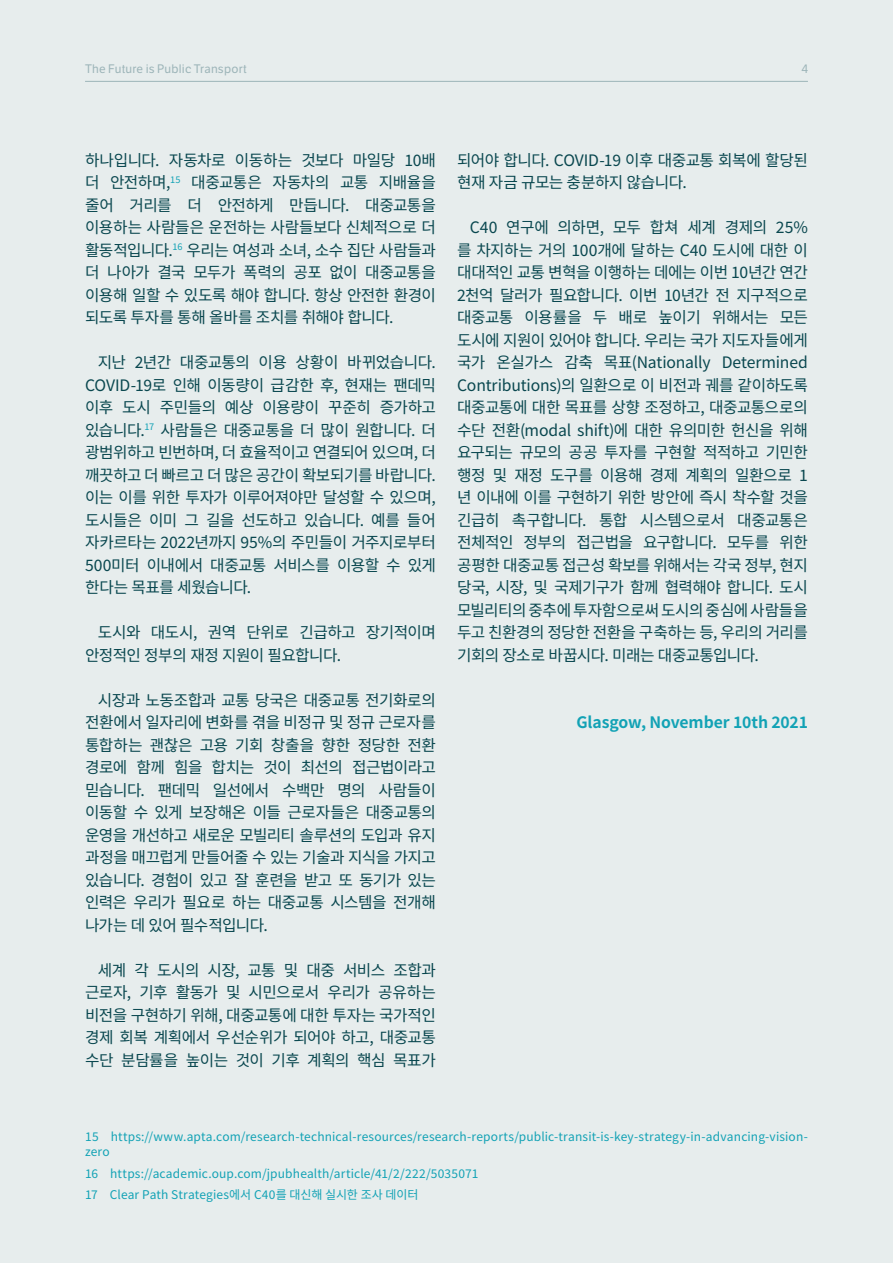
<style>
.page{position:relative;width:893px;height:1263px;background:#e7eded}
.page>*{position:absolute;margin:0;border:0;box-sizing:border-box;transform-origin:0 0}
.t1{font:15.75px/22.5px "Noto Sans KR";letter-spacing:-.035em;color:#09474f;text-align:justify}
.t2{font:700 15.75px "Noto Sans KR";letter-spacing:-.005em;color:#12a2b5}
.t3{font:12px/15px "Noto Sans KR";letter-spacing:.01em;color:#12a2b5}
.t4{font:12px "LFT Etica";letter-spacing:.015em;color:#9db5b9}
</style>
<div class="page">
<hr style="left:85px;top:81px;width:723px;height:1px;background:#9db5b9">
<p class="t4" style="left:85px;top:61px;width:163px">The Future is Public Transport</p>
<p class="t4" style="left:801px;top:61px;width:8px">4</p>
<p class="t1" style="left:85px;top:149px;width:352px">하나입니다. 자동차로 이동하는 것보다 마일당 10배 더 안전하며,<sup>15</sup> 대중교통은 자동차의 교통 지배율을 줄어 거리를 더 안전하게 만듭니다. 대중교통을 이용하는 사람들은 운전하는 사람들보다 신체적으로 더 활동적입니다.<sup>16</sup> 우리는 여성과 소녀, 소수 집단 사람들과 더 나아가 결국 모두가 폭력의 공포 없이 대중교통을 이용해 일할 수 있도록 해야 합니다. 항상 안전한 환경이 되도록 투자를 통해 올바를 조치를 취해야 합니다.</p>
<p class="t1" style="left:85px;top:351px;width:352px;text-indent:13px">지난 2년간 대중교통의 이용 상황이 바뀌었습니다.<br>COVID-19로 인해 이동량이 급감한 후, 현재는 팬데믹 이후 도시 주민들의 예상 이용량이 꾸준히 증가하고 있습니다.<sup>17</sup> 사람들은 대중교통을 더 많이 원합니다. 더 광범위하고 빈번하며, 더 효율적이고 연결되어 있으며, 더 깨끗하고 더 빠르고 더 많은 공간이 확보되기를 바랍니다. 이는 이를 위한 투자가 이루어져야만 달성할 수 있으며, 도시들은 이미 그 길을 선도하고 있습니다. 예를 들어 자카르타는 2022년까지 95%의 주민들이 거주지로부터 500미터 이내에서 대중교통 서비스를 이용할 수 있게 한다는 목표를 세웠습니다.</p>
<p class="t1" style="left:85px;top:621px;width:352px;text-indent:13px">도시와 대도시, 권역 단위로 긴급하고 장기적이며 안정적인 정부의 재정 지원이 필요합니다.</p>
<p class="t1" style="left:85px;top:689px;width:352px;text-indent:13px">시장과 노동조합과 교통 당국은 대중교통 전기화로의 전환에서 일자리에 변화를 겪을 비정규 및 정규 근로자를 통합하는 괜찮은 고용 기회 창출을 향한 정당한 전환 경로에 함께 힘을 합치는 것이 최선의 접근법이라고 믿습니다. 팬데믹 일선에서 수백만 명의 사람들이 이동할 수 있게 보장해온 이들 근로자들은 대중교통의 운영을 개선하고 새로운 모빌리티 솔루션의 도입과 유지 과정을 매끄럽게 만들어줄 수 있는 기술과 지식을 가지고 있습니다. 경험이 있고 잘 훈련을 받고 또 동기가 있는 인력은 우리가 필요로 하는 대중교통 시스템을 전개해 나가는 데 있어 필수적입니다.</p>
<p class="t1" style="left:85px;top:959px;width:352px;text-indent:13px">세계 각 도시의 시장, 교통 및 대중 서비스 조합과 근로자, 기후 활동가 및 시민으로서 우리가 공유하는 비전을 구현하기 위해, 대중교통에 대한 투자는 국가적인 경제 회복 계획에서 우선순위가 되어야 하고, 대중교통 수단 분담률을 높이는 것이 기후 계획의 핵심 목표가</p>
<p class="t1" style="left:457px;top:149px;width:352px">되어야 합니다. COVID-19 이후 대중교통 회복에 할당된 현재 자금 규모는 충분하지 않습니다.</p>
<p class="t1" style="left:457px;top:216px;width:352px;text-indent:13px">C40 연구에 의하면, 모두 합쳐 세계 경제의 25% 를 차지하는 거의 100개에 달하는 C40 도시에 대한 이 대대적인 교통 변혁을 이행하는 데에는 이번 10년간 연간 2천억 달러가 필요합니다. 이번 10년간 전 지구적으로 대중교통 이용률을 두 배로 높이기 위해서는 모든 도시에 지원이 있어야 합니다. 우리는 국가 지도자들에게 국가 온실가스 감축 목표(Nationally Determined Contributions)의 일환으로 이 비전과 궤를 같이하도록 대중교통에 대한 목표를 상향 조정하고, 대중교통으로의 수단 전환(modal shift)에 대한 유의미한 헌신을 위해 요구되는 규모의 공공 투자를 구현할 적적하고 기민한 행정 및 재정 도구를 이용해 경제 계획의 일환으로 1 년 이내에 이를 구현하기 위한 방안에 즉시 착수할 것을 긴급히 촉구합니다. 통합 시스템으로서 대중교통은 전체적인 정부의 접근법을 요구합니다. 모두를 위한 공평한 대중교통 접근성 확보를 위해서는 각국 정부, 현지 당국, 시장, 및 국제기구가 함께 협력해야 합니다. 도시 모빌리티의 중추에 투자함으로써 도시의 중심에 사람들을 두고 친환경의 정당한 전환을 구축하는 등, 우리의 거리를 기회의 장소로 바꿉시다. 미래는 대중교통입니다.</p>
<p class="t2" style="left:576px;top:714px;width:233px">Glasgow, November 10th 2021</p>
<p class="t3" style="left:85px;top:1130px;width:724px">15 https://www.apta.com/research-technical-resources/research-reports/public-transit-is-key-strategy-in-advancing-vision&shy;zero</p>
<p class="t3" style="left:85px;top:1163px;width:395px;line-height:21.3px">16 https://academic.oup.com/jpubhealth/article/41/2/222/5035071<br>17 Clear Path Strategies에서 C40를 대신해 실시한 조사 데이터</p>
</div>
